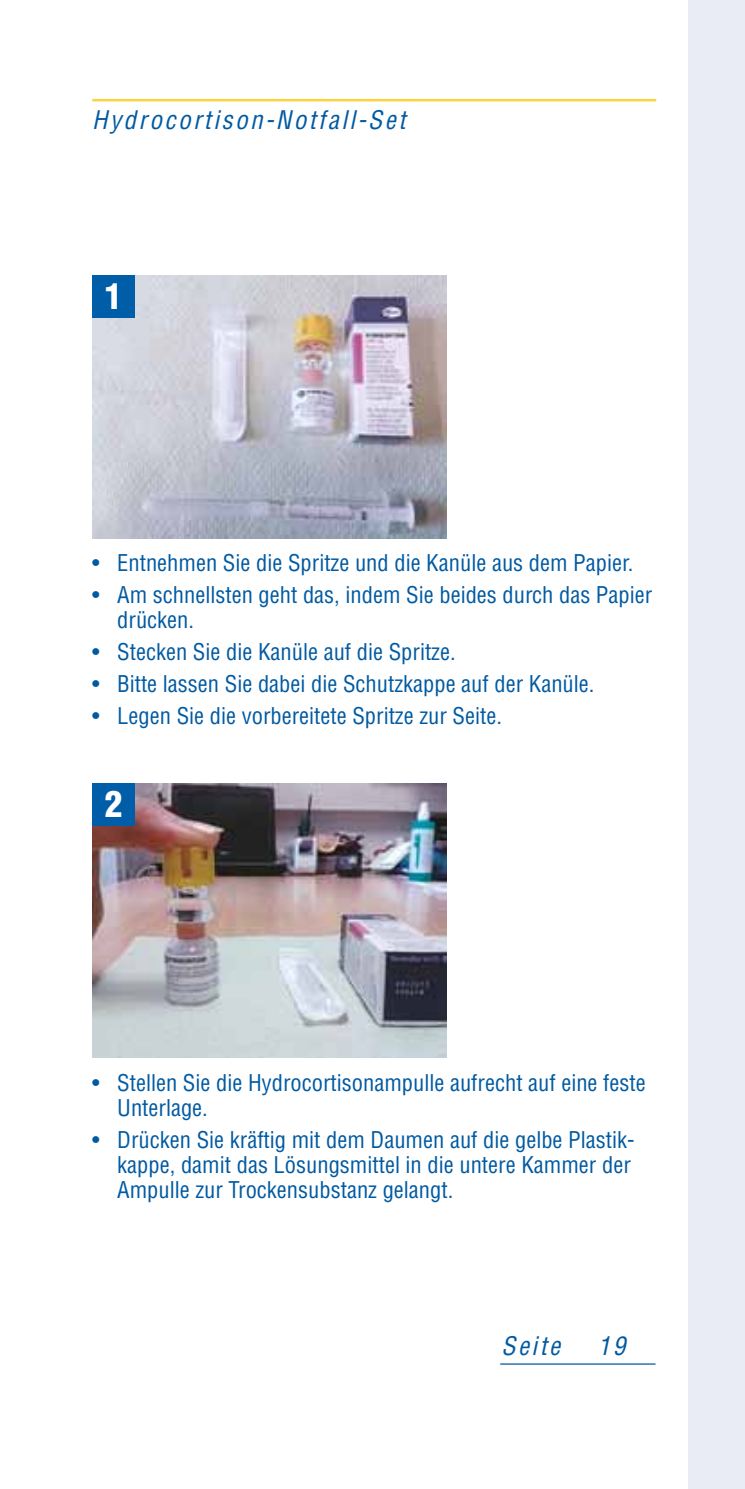
<style>
.page{position:relative;width:745px;height:1489px;background:#fff}
.page>*{position:absolute;margin:0;border:0;box-sizing:border-box;transform-origin:0 0}
.t1{font:900 condensed 35px "Helvetica";color:#fff}
.t2{font:italic condensed 25px "Helvetica";letter-spacing:.1em;color:#005aa2}
.t3{font:condensed 22.5px/25px "Helvetica";color:#005aa2}
</style>
<div class="page">
<hr style="left:500px;top:1363px;width:155px;height:1px;background:#005aa2">
<div style="left:687px;top:0;width:57px;height:1488px;background:#e9ecf5"></div>
<hr style="left:92px;top:99px;width:564px;height:2px;background:#ffd23d">
<img style="left:92px;top:276px;width:354px;height:262px">
<div style="left:92px;top:275px;width:43px;height:43px;background:#005ea8"></div>
<img style="left:92px;top:783px;width:354px;height:274px">
<div style="left:92px;top:783px;width:43px;height:42px;background:#005ea8"></div>
<p class="t2" style="left:92px;top:105px;width:314px">Hydrocortison-Notfall-Set</p>
<h1 class="t1" style="left:105px;top:274px;width:19px">1</h1>
<p class="t3" style="left:92px;top:549px;width:542px">• Entnehmen Sie die Spritze und die Kanüle aus dem Papier.</p>
<p class="t3" style="left:117px;top:581px;width:536px;text-indent:-25px">• Am schnellsten geht das, indem Sie beides durch das Papier drücken.</p>
<p class="t3" style="left:92px;top:638px;width:365px">• Stecken Sie die Kanüle auf die Spritze.</p>
<p class="t3" style="left:92px;top:670px;width:503px">• Bitte lassen Sie dabei die Schutzkappe auf der Kanüle.</p>
<p class="t3" style="left:92px;top:703px;width:411px">• Legen Sie die vorbereitete Spritze zur Seite.</p>
<h1 class="t1" style="left:105px;top:781px;width:19px">2</h1>
<p class="t3" style="left:117px;top:1069px;width:529px;text-indent:-25px">• Stellen Sie die Hydrocortisonampulle aufrecht auf eine -feste<br>Unterlage.</p>
<p class="t3" style="left:117px;top:1126px;width:518px;text-indent:-25px">• Drücken Sie kräftig mit dem Daumen auf die gelbe Plastik&shy;kappe, damit das Lösungsmittel in die untere Kammer der<br>Ampulle zur Trockensubstanz gelangt.</p>
<p class="t2" style="left:501px;top:1329px;width:60px">Seite</p>
<p class="t2" style="left:597px;top:1329px;width:29px">19</p>
</div>
